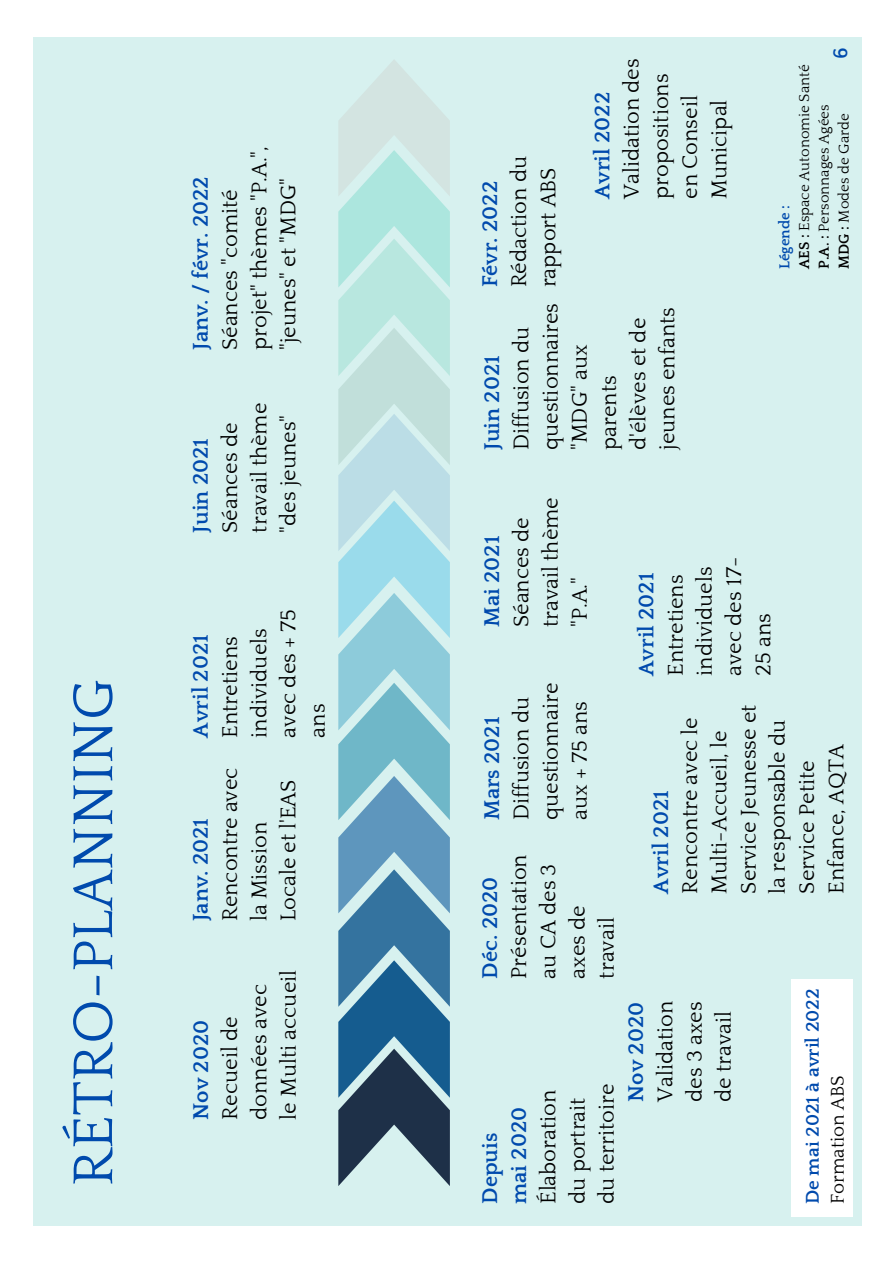
<style>
.page{position:relative;width:894px;height:1264px;background:#fff}
.page>*{position:absolute;margin:0;border:0;box-sizing:border-box;transform-origin:0 0}
.t1{font:58.35px "Quattrocento";color:#004aad}
.t2{font:21.9px/29.2px "Quattrocento";color:#000}
.t3{font:700 21.9px/29.2px "Quattrocento";color:#004aad}
.t4{font:700 21px "Quattrocento";color:#004aad}
.t5{font:700 18.9px "Quattrocento";color:#004aad}
.t6{font:18.9px "Quattrocento";color:#000}
.t7{font:14.85px/19.8px "Quattrocento";color:#000}
.s1{font-weight:700;color:#004aad}
.s2{font-weight:700}
</style>
<div class="page">
<div style="left:33px;top:37px;width:828px;height:1188px;background:#d7f1ef"></div>
<svg style="left:338px;top:60px;width:112px;height:1126px"></svg>
<div style="left:791px;top:978px;width:62px;height:238px;background:#fff"></div>
<h1 class="t1" style="left:62px;top:1186px;width:509px;rotate:-90deg">RÉTRO-PLANNING</h1>
<p class="t3" style="left:187px;top:350px;width:175px;rotate:-90deg">Janv. / févr. 2022</p>
<p class="t2" style="left:216px;top:350px;width:205px;rotate:-90deg">Séances "comité projet" thèmes "P.A.", "jeunes" et "MDG"</p>
<p class="t3" style="left:187px;top:532px;width:96px;rotate:-90deg">Juin 2021</p>
<p class="t2" style="left:216px;top:532px;width:131px;rotate:-90deg">Séances de travail thème "des jeunes"</p>
<p class="t3" style="left:187px;top:737px;width:105px;rotate:-90deg">Avril 2021</p>
<p class="t2" style="left:216px;top:737px;width:130px;rotate:-90deg">Entretiens individuels avec des + 75 ans</p>
<p class="t3" style="left:187px;top:921px;width:105px;rotate:-90deg">Janv. 2021</p>
<p class="t2" style="left:216px;top:921px;width:155px;rotate:-90deg">Rencontre avec la Mission<br>Locale et l'EAS</p>
<p class="t3" style="left:187px;top:1119px;width:102px;rotate:-90deg">Nov 2020</p>
<p class="t2" style="left:216px;top:1119px;width:151px;rotate:-90deg">Recueil de données avec le Multi accueil</p>
<p class="t3" style="left:476px;top:287px;width:108px;rotate:-90deg">Févr. 2022</p>
<p class="t2" style="left:505px;top:287px;width:133px;rotate:-90deg">Rédaction du rapport ABS</p>
<p class="t3" style="left:588px;top:199px;width:108px;rotate:-90deg">Avril 2022</p>
<p class="t2" style="left:617px;top:199px;width:142px;rotate:-90deg">Validation des propositions en Conseil<br>Municipal</p>
<p class="t3" style="left:478px;top:450px;width:96px;rotate:-90deg">Juin 2021</p>
<p class="t2" style="left:507px;top:450px;width:148px;rotate:-90deg">Diffusion du questionnaires "MDG" aux parents d'élèves et de jeunes enfants</p>
<p class="t4" style="left:829px;top:59px;width:13px;rotate:-90deg">6</p>
<p class="t7" style="left:774px;top:269px;width:206px;rotate:-90deg"><span class="s1">Légende :<br></span><span class="s2">AES :</span> Espace Autonomie Santé<br><span class="s2">P.A. :</span> Personnages Agées<br><span class="s2">MDG :</span> Modes de Garde</p>
<p class="t3" style="left:478px;top:627px;width:93px;rotate:-90deg">Mai 2021</p>
<p class="t2" style="left:507px;top:627px;width:131px;rotate:-90deg">Séances de travail thème "P.A."</p>
<p class="t3" style="left:478px;top:820px;width:105px;rotate:-90deg">Mars 2021</p>
<p class="t2" style="left:507px;top:820px;width:139px;rotate:-90deg">Diffusion du questionnaire aux + 75 ans</p>
<p class="t3" style="left:476px;top:978px;width:103px;rotate:-90deg">Déc. 2020</p>
<p class="t2" style="left:505px;top:978px;width:126px;rotate:-90deg">Présentation au CA des 3 axes de travail</p>
<p class="t3" style="left:476px;top:1203px;width:99px;rotate:-90deg">Depuis mai 2020</p>
<p class="t2" style="left:534px;top:1203px;width:122px;rotate:-90deg">Élaboration du portrait du territoire</p>
<p class="t3" style="left:632px;top:675px;width:105px;rotate:-90deg">Avril 2021</p>
<p class="t2" style="left:661px;top:675px;width:120px;rotate:-90deg">Entretiens individuels avec des 17-<br>25 ans</p>
<p class="t3" style="left:646px;top:893px;width:105px;rotate:-90deg">Avril 2021</p>
<p class="t2" style="left:676px;top:893px;width:190px;rotate:-90deg">Rencontre avec le<br>Multi-Accueil, le<br>Service Jeunesse et la responsable du<br>Service Petite<br>Enfance, AQTA</p>
<p class="t3" style="left:622px;top:1101px;width:101px;rotate:-90deg">Nov 2020</p>
<p class="t2" style="left:651px;top:1101px;width:102px;text-align:justify;rotate:-90deg">Validation des 3 axes de travail</p>
<p class="t5" style="left:802px;top:1203px;width:217px;rotate:-90deg">De mai 2021 à avril 2022</p>
<p class="t6" style="left:827px;top:1203px;width:130px;rotate:-90deg">Formation ABS</p>
</div>
